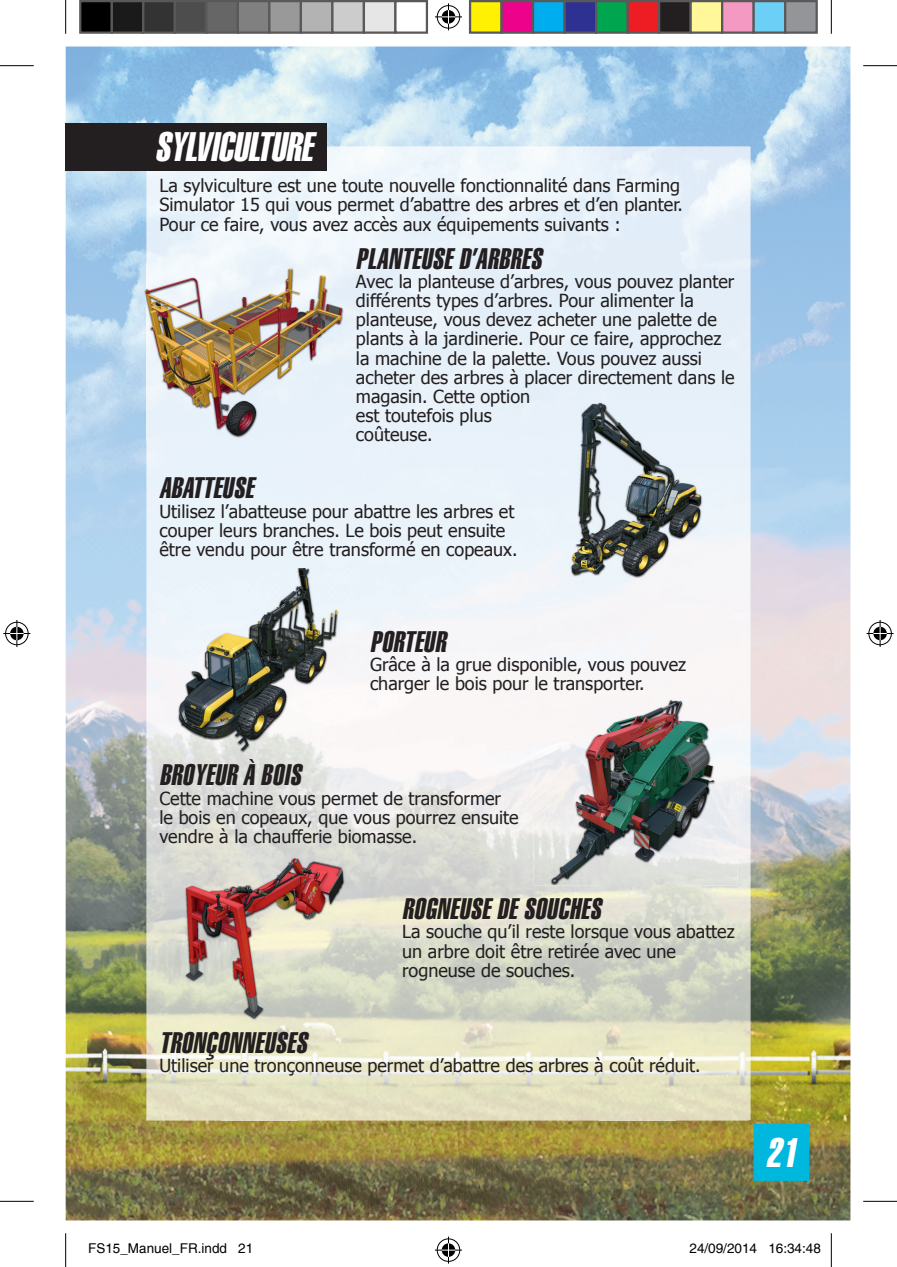
<style>
.page{position:relative;width:897px;height:1267px;background:#fff}
.page>*{position:absolute;margin:0;border:0;box-sizing:border-box;transform-origin:0 0}
.t1{font:italic 40.5px "Helvetica Extra Compressed";color:#fff}
.t2{font:italic 29.25px "Helvetica Extra Compressed";color:#231f20}
.t3{font:18px/19.1px "Tahoma";color:#231f20}
.t4{font:13.5px "Helvetica";color:#000}
</style>
<div class="page">
<img style="left:66px;top:47px;width:784px;height:1173px">
<img style="left:147px;top:147px;width:603px;height:149px">
<img style="left:298px;top:296px;width:301px;height:824px">
<div style="left:599px;top:296px;width:151px;height:149px;background:#e4eff9"></div>
<div style="left:147px;top:440px;width:151px;height:155px;background:#e9f3fa"></div>
<img style="left:675px;top:445px;width:75px;height:675px">
<div style="left:599px;top:590px;width:76px;height:102px;background:#f6f5f6"></div>
<img style="left:147px;top:595px;width:74px;height:525px">
<img style="left:221px;top:757px;width:77px;height:96px">
<img style="left:599px;top:885px;width:76px;height:235px">
<img style="left:221px;top:1022px;width:77px;height:98px">
<div style="left:370px;top:676px;width:273px;height:17px;background:#f8f5f6"></div>
<img style="left:749px;top:1120px;width:64px;height:64px">
<img style="left:159px;top:853px;width:210px;height:169px">
<div style="left:66px;top:123px;width:261px;height:48px;background:#231f20"></div>
<img style="left:139px;top:263px;width:210px;height:177px">
<img style="left:536px;top:397px;width:195px;height:193px">
<img style="left:153px;top:568px;width:210px;height:189px">
<img style="left:533px;top:692px;width:204px;height:193px">
<img style="left:533px;top:692px;width:110px;height:1px">
<hr style="left:0;top:65px;width:34px;height:1px;background:#000">
<hr style="left:863px;top:65px;width:34px;height:1px;background:#000">
<hr style="left:0;top:1201px;width:34px;height:1px;background:#000">
<hr style="left:863px;top:1201px;width:34px;height:1px;background:#000">
<hr style="left:65px;top:0;width:1px;height:34px;background:#000">
<hr style="left:65px;top:1233px;width:1px;height:34px;background:#000">
<hr style="left:831px;top:0;width:1px;height:34px;background:#000">
<hr style="left:831px;top:1233px;width:1px;height:34px;background:#000">
<svg style="left:435px;top:3px;width:27px;height:27px"></svg>
<svg style="left:435px;top:1236px;width:27px;height:27px"></svg>
<svg style="left:3px;top:620px;width:27px;height:27px"></svg>
<svg style="left:866px;top:620px;width:27px;height:27px"></svg>
<div style="left:80px;top:1px;width:32px;height:32px;background:#000"></div>
<div style="left:79px;top:0;width:34px;height:34px;border:2px solid #595959"></div>
<div style="left:112px;top:1px;width:31px;height:32px;background:#1a1a1a"></div>
<div style="left:111px;top:0;width:33px;height:34px;border:2px solid #595959"></div>
<div style="left:143px;top:1px;width:32px;height:32px;background:#333"></div>
<div style="left:142px;top:0;width:34px;height:34px;border:2px solid #595959"></div>
<div style="left:175px;top:1px;width:31px;height:32px;background:#4d4d4d"></div>
<div style="left:174px;top:0;width:33px;height:34px;border:2px solid #595959"></div>
<div style="left:206px;top:1px;width:32px;height:32px;background:#666"></div>
<div style="left:205px;top:0;width:34px;height:34px;border:2px solid #595959"></div>
<div style="left:238px;top:1px;width:31px;height:32px;background:#808080"></div>
<div style="left:237px;top:0;width:33px;height:34px;border:2px solid #595959"></div>
<div style="left:269px;top:1px;width:32px;height:32px;background:#999"></div>
<div style="left:268px;top:0;width:34px;height:34px;border:2px solid #595959"></div>
<div style="left:301px;top:1px;width:31px;height:32px;background:#b3b3b3"></div>
<div style="left:300px;top:0;width:33px;height:34px;border:2px solid #595959"></div>
<div style="left:332px;top:1px;width:32px;height:32px;background:#ccc"></div>
<div style="left:331px;top:0;width:34px;height:34px;border:2px solid #595959"></div>
<div style="left:364px;top:1px;width:31px;height:32px;background:#e6e6e6"></div>
<div style="left:363px;top:0;width:33px;height:34px;border:2px solid #595959"></div>
<div style="left:394px;top:0;width:34px;height:34px;border:2px solid #595959"></div>
<div style="left:470px;top:1px;width:31px;height:32px;background:#fff101"></div>
<div style="left:469px;top:0;width:33px;height:34px;border:2px solid #595959"></div>
<div style="left:501px;top:1px;width:32px;height:32px;background:#ed028c"></div>
<div style="left:500px;top:0;width:34px;height:34px;border:2px solid #595959"></div>
<div style="left:533px;top:1px;width:31px;height:32px;background:#00aeef"></div>
<div style="left:532px;top:0;width:33px;height:34px;border:2px solid #595959"></div>
<div style="left:564px;top:1px;width:32px;height:32px;background:#2e3092"></div>
<div style="left:563px;top:0;width:34px;height:34px;border:2px solid #595959"></div>
<div style="left:596px;top:1px;width:31px;height:32px;background:#00a54f"></div>
<div style="left:595px;top:0;width:33px;height:34px;border:2px solid #595959"></div>
<div style="left:627px;top:1px;width:32px;height:32px;background:#ee1d23"></div>
<div style="left:626px;top:0;width:34px;height:34px;border:2px solid #595959"></div>
<div style="left:659px;top:1px;width:31px;height:32px;background:#231f20"></div>
<div style="left:658px;top:0;width:33px;height:34px;border:2px solid #595959"></div>
<div style="left:690px;top:1px;width:32px;height:32px;background:#fff79a"></div>
<div style="left:689px;top:0;width:34px;height:34px;border:2px solid #595959"></div>
<div style="left:722px;top:1px;width:31px;height:32px;background:#f499c2"></div>
<div style="left:721px;top:0;width:33px;height:34px;border:2px solid #595959"></div>
<div style="left:753px;top:1px;width:32px;height:32px;background:#6bcff6"></div>
<div style="left:752px;top:0;width:34px;height:34px;border:2px solid #595959"></div>
<div style="left:785px;top:1px;width:31px;height:32px;background:#939598"></div>
<div style="left:784px;top:0;width:33px;height:34px;border:2px solid #595959"></div>
<h1 class="t1" style="left:155px;top:122px;width:167px">SYLVICULTURE</h1>
<p class="t3" style="left:159px;top:175px;width:525px">La sylviculture est une toute nouvelle fonctionnalité dans Farming<br>Simulator 15 qui vous permet d’abattre des arbres et d’en planter.<br>Pour ce faire, vous avez accès aux équipements suivants :</p>
<h2 class="t2" style="left:356px;top:241px;width:193px">PLANTEUSED’ARBRES</h2>
<p class="t3" style="left:356px;top:271px;width:380px">Avec la planteuse d’arbres, vous pouvez planter différents types d’arbres. Pour alimenter la planteuse, vous devez acheter une palette de plants à la jardinerie. Pour ce faire, approchez la machine de la palette. Vous pouvez aussi acheter des arbres à placer directement dans le magasin. Cette option<br>est toutefois plus<br>coûteuse.</p>
<h2 class="t2" style="left:159px;top:470px;width:102px">ABATTEUSE</h2>
<p class="t3" style="left:159px;top:500px;width:360px">Utilisez l’abatteuse pour abattre les arbres et couper leurs branches. Le bois peut ensuite être vendu pour être transformé en copeaux.</p>
<h2 class="t2" style="left:370px;top:623px;width:83px">PORTEUR</h2>
<p class="t3" style="left:370px;top:653px;width:318px">Grâce à la grue disponible, vous pouvez charger le bois pour le transporter.</p>
<h2 class="t2" style="left:159px;top:757px;width:149px">BROYEUR À BOIS</h2>
<p class="t3" style="left:159px;top:787px;width:361px">Cette machine vous permet de transformer le bois en copeaux, que vous pourrez ensuite vendre à la chaufferie biomasse.</p>
<h2 class="t2" style="left:402px;top:891px;width:206px">ROGNEUSEDESOUCHES</h2>
<p class="t3" style="left:402px;top:921px;width:334px">La souche qu’il reste lorsque vous abattez un arbre doit être retirée avec une rogneuse de souches.</p>
<h2 class="t2" style="left:159px;top:1025px;width:155px">TRONÇONNEUSES</h2>
<p class="t3" style="left:159px;top:1055px;width:542px">Utiliser une tronçonneuse permet d’abattre des arbres à coût réduit.</p>
<h1 class="t1" style="left:765px;top:1128px;width:42px">21</h1>
<p class="t4" style="left:88px;top:1240px;width:167px">FS15_Manuel_FR.indd 21</p>
<p class="t4" style="left:689px;top:1240px;width:133px">24/09/2014 16:34:48</p>
</div>
